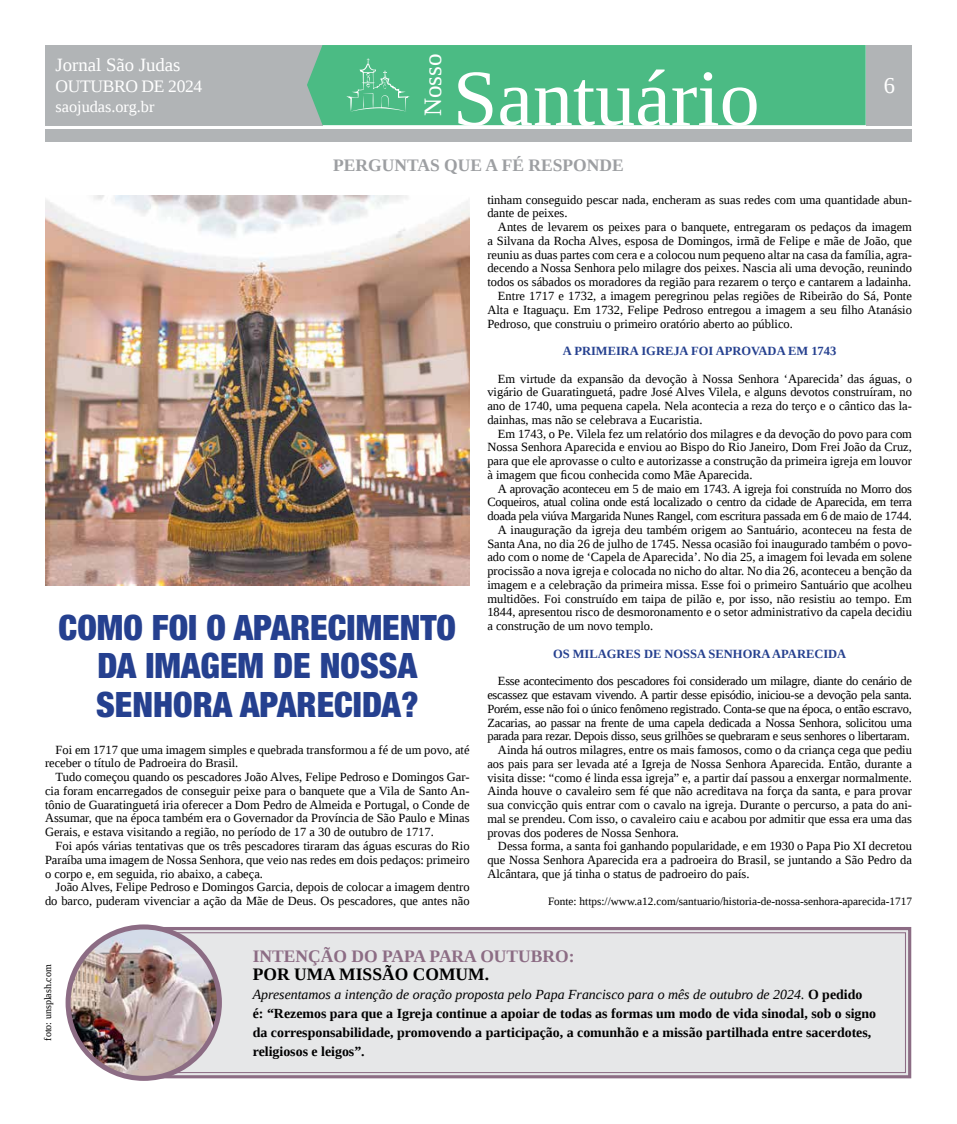
<style>
.page{position:relative;width:957px;height:1124px;background:#fff}
.page>*{position:absolute;margin:0;border:0;box-sizing:border-box;transform-origin:0 0}
.t1{font:80px "Liberation Serif";color:#fff}
.t2{font:900 condensed 35px/38.8px "Helvetica Neue LT Std";color:#25408f;text-align:center}
.t3{font:25px "Liberation Serif";color:#fff}
.t4{font:22.5px "Liberation Serif";color:#fff}
.t5{font:18.75px "Liberation Serif";color:#fff}
.t6{font:700 17.5px "Liberation Serif";color:#8c6c84}
.t7{font:700 17.5px "Liberation Serif";color:#9d9fa2}
.t8{font:700 17.5px "Liberation Serif";color:#000}
.t9{font:17.5px "Liberation Serif";letter-spacing:-.02em;color:#fff}
.t10{font:16.25px "Liberation Serif";color:#fff}
.t11{font:700 13.88px/18.8px "Liberation Serif";color:#000}
.t12{font:12.5px/13.8px "Liberation Serif";color:#000;text-align:justify}
.t13{font:12.5px "Liberation Serif";letter-spacing:-.02em;color:#000}
.t14{font:700 12.5px "Liberation Serif";color:#25408f}
.t15{font:11.25px "Liberation Serif";color:#000}
.t16{font:10px "Liberation Serif";color:#000}
.s1{font-weight:400;font-style:italic}
</style>
<div class="page">
<div style="left:867px;top:45px;width:45px;height:80px;background:#b1b4b6"></div>
<div style="left:45px;top:45px;width:277px;height:80px;background:#b1b4b6"></div>
<div style="left:45px;top:128px;width:867px;height:13px;background:#b1b4b6"></div>
<div style="left:307px;top:45px;width:558px;height:80px;background:#4bbb84"></div>
<svg style="left:346px;top:58px;width:64px;height:54px;background:#59c08e"></svg>
<img style="left:45px;top:195px;width:424px;height:390px">
<svg style="left:159px;top:927px;width:753px;height:152px;background:#e0dfe2"></svg>
<div style="left:138px;top:932px;width:768px;height:140px;border:1px solid #8c6c84"></div>
<img style="left:68px;top:926px;width:151px;height:152px;border-radius:76px">
<div style="left:66px;top:924px;width:156px;height:156px;border:5px solid #8c6c84;border-radius:50%"></div>
<h3 class="t5" style="left:55px;top:53px;width:126px">Jornal São Judas</h3>
<h3 class="t9" style="left:55px;top:75px;width:148px">OUTUBRO DE 2024</h3>
<h3 class="t10" style="left:55px;top:96px;width:100px">saojudas.org.br</h3>
<h3 class="t3" style="left:416px;top:116px;width:64px;rotate:-90deg">Nosso</h3>
<h1 class="t1" style="left:453px;top:47px;width:308px">Santuário</h1>
<h3 class="t7" style="left:333px;top:153px;width:292px">PERGUNTAS QUE A FÉ RESPONDE</h3>
<h3 class="t4" style="left:884px;top:71px;width:13px">6</h3>
<h2 class="t2" style="left:59px;top:607px;width:399px">COMO FOI O APARECIMENTO<br>DA IMAGEM DE NOSSA<br>SENHORA APARECIDA?</h2>
<p class="t12" style="left:45px;top:742px;width:426px;text-indent:11px">Foi em 1717 que uma imagem simples e quebrada transformou a fé de um povo, até receber o título de Padroeira do Brasil.</p>
<p class="t12" style="left:45px;top:770px;width:426px;text-indent:11px">Tudo começou quando os pescadores João Alves, Felipe Pedroso e Domingos Gar&shy;cia foram encarregados de conseguir peixe para o banquete que a Vila de Santo An&shy;tônio de Guaratinguetá iria oferecer a Dom Pedro de Almeida e Portugal, o Conde de Assumar, que na época também era o Governador da Província de São Paulo e Minas Gerais, e estava visitando a região, no período de 17 a 30 de outubro de 1717.</p>
<p class="t12" style="left:45px;top:838px;width:426px;text-indent:11px">Foi após várias tentativas que os três pescadores tiraram das águas escuras do Rio Paraíba uma imagem de Nossa Senhora, que veio nas redes em dois pedaços: primeiro o corpo e, em seguida, rio abaixo, a cabeça.</p>
<p class="t12" style="left:45px;top:880px;width:426px;text-align:right">João Alves, Felipe Pedroso e Domingos Garcia, depois de colocar a imagem dentro do barco, puderam vivenciar a ação da Mãe de Deus. Os pescadores, que antes não</p>
<p class="t12" style="left:487px;top:192px;width:426px">tinham conseguido pescar nada, encheram as suas redes com uma quantidade abun&shy;dante de peixes.</p>
<p class="t12" style="left:498px;top:220px;width:415px">Antes de levarem os peixes para o banquete, entregaram os pedaços da imagem</p>
<p class="t12" style="left:487px;top:234px;width:426px">a Silvana da Rocha Alves, esposa de Domingos, irmã de Felipe e mãe de João, que</p>
<p class="t12" style="left:487px;top:247px;width:426px">reuniu as duas partes com cera e a colocou num pequeno altar na casa da família, agra-</p>
<p class="t12" style="left:487px;top:261px;width:426px">decendo a Nossa Senhora pelo milagre dos peixes. Nascia ali uma devoção, reunindo</p>
<p class="t12" style="left:487px;top:275px;width:425px">todos os sábados os moradores da região para rezarem o terço e cantarem a ladainha.</p>
<p class="t12" style="left:498px;top:289px;width:415px">Entre 1717 e 1732, a imagem peregrinou pelas regiões de Ribeirão do Sá, Ponte</p>
<p class="t12" style="left:487px;top:302px;width:426px">Alta e Itaguaçu. Em 1732, Felipe Pedroso entregou a imagem a seu filho Atanásio</p>
<p class="t12" style="left:487px;top:316px;width:307px">Pedroso, que construiu o primeiro oratório aberto ao público.</p>
<p class="t14" style="left:563px;top:342px;width:275px">A PRIMEIRA IGREJA FOI APROVADA EM 1743</p>
<p class="t12" style="left:487px;top:371px;width:426px;text-indent:11px">Em virtude da expansão da devoção à Nossa Senhora ‘Aparecida’ das águas, o vigário de Guaratinguetá, padre José Alves Vilela, e alguns devotos construíram, no ano de 1740, uma pequena capela. Nela acontecia a reza do terço e o cântico das la&shy;dainhas, mas não se celebrava a Eucaristia.</p>
<p class="t12" style="left:487px;top:426px;width:426px;text-indent:11px">Em 1743, o Pe. Vilela fez um relatório dos milagres e da devoção do povo para com Nossa Senhora Aparecida e enviou ao Bispo do Rio Janeiro, Dom Frei João da Cruz, para que ele aprovasse o culto e autorizasse a construção da primeira igreja em louvor à imagem que ficou conhecida como Mãe Aparecida.</p>
<p class="t13" style="left:498px;top:480px;width:415px">A aprovação aconteceu em 5 de maio em 1743. A igreja foi construída no Morro dos</p>
<p class="t13" style="left:487px;top:494px;width:426px">Coqueiros, atual colina onde está localizado o centro da cidade de Aparecida, em terra</p>
<p class="t13" style="left:487px;top:508px;width:426px">doada pela viúva Margarida Nunes Rangel, com escritura passada em 6 de maio de 1744.</p>
<p class="t12" style="left:498px;top:522px;width:415px">A inauguração da igreja deu também origem ao Santuário, aconteceu na festa de</p>
<p class="t12" style="left:487px;top:536px;width:426px">Santa Ana, no dia 26 de julho de 1745. Nessa ocasião foi inaugurado também o povo-</p>
<p class="t12" style="left:487px;top:550px;width:426px">ado com o nome de ‘Capela de Aparecida’. No dia 25, a imagem foi levada em solene</p>
<p class="t12" style="left:487px;top:564px;width:426px">procissão a nova igreja e colocada no nicho do altar. No dia 26, aconteceu a benção da</p>
<p class="t12" style="left:487px;top:577px;width:426px">imagem e a celebração da primeira missa. Esse foi o primeiro Santuário que acolheu</p>
<p class="t12" style="left:487px;top:591px;width:426px">multidões. Foi construído em taipa de pilão e, por isso, não resistiu ao tempo. Em</p>
<p class="t12" style="left:487px;top:605px;width:426px">1844, apresentou risco de desmoronamento e o setor administrativo da capela decidiu</p>
<p class="t12" style="left:487px;top:619px;width:167px">a construção de um novo templo.</p>
<p class="t14" style="left:553px;top:645px;width:295px">OS MILAGRES DE NOSSA SENHORA APARECIDA</p>
<p class="t13" style="left:498px;top:673px;width:415px">Esse acontecimento dos pescadores foi considerado um milagre, diante do cenário de</p>
<p class="t13" style="left:487px;top:686px;width:426px">escassez que estavam vivendo. A partir desse episódio, iniciou-se a devoção pela santa.</p>
<p class="t13" style="left:487px;top:700px;width:426px">Porém, esse não foi o único fenômeno registrado. Conta-se que na época, o então escravo,</p>
<p class="t13" style="left:487px;top:714px;width:426px">Zacarias, ao passar na frente de uma capela dedicada a Nossa Senhora, solicitou uma</p>
<p class="t13" style="left:487px;top:728px;width:424px">parada para rezar. Depois disso, seus grilhões se quebraram e seus senhores o libertaram.</p>
<p class="t12" style="left:498px;top:742px;width:415px">Ainda há outros milagres, entre os mais famosos, como o da criança cega que pediu</p>
<p class="t12" style="left:487px;top:756px;width:426px">aos pais para ser levada até a Igreja de Nossa Senhora Aparecida. Então, durante a</p>
<p class="t12" style="left:487px;top:770px;width:426px">visita disse: “como é linda essa igreja” e, a partir daí passou a enxergar normalmente.</p>
<p class="t12" style="left:487px;top:784px;width:426px">Ainda houve o cavaleiro sem fé que não acreditava na força da santa, e para provar</p>
<p class="t12" style="left:487px;top:797px;width:426px">sua convicção quis entrar com o cavalo na igreja. Durante o percurso, a pata do ani-</p>
<p class="t12" style="left:487px;top:811px;width:426px">mal se prendeu. Com isso, o cavaleiro caiu e acabou por admitir que essa era uma das</p>
<p class="t12" style="left:487px;top:825px;width:193px">provas dos poderes de Nossa Senhora.</p>
<p class="t12" style="left:498px;top:839px;width:415px">Dessa forma, a santa foi ganhando popularidade, e em 1930 o Papa Pio XI decretou</p>
<p class="t12" style="left:487px;top:852px;width:426px">que Nossa Senhora Aparecida era a padroeira do Brasil, se juntando a São Pedro da</p>
<p class="t12" style="left:487px;top:866px;width:264px">Alcântara, que já tinha o status de padroeiro do país.</p>
<p class="t15" style="left:548px;top:894px;width:365px">Fonte: https://www.a12.com/santuario/historia-de-nossa-senhora-aparecida-1717</p>
<p class="t16" style="left:41px;top:1040px;width:78px;rotate:-90deg">foto: unsplash.com</p>
<h3 class="t6" style="left:253px;top:943px;width:323px">INTENÇÃO DO PAPA PARA OUTUBRO:</h3>
<h3 class="t8" style="left:253px;top:962px;width:238px">POR UMA MISSÃO COMUM.</h3>
<p class="t11" style="left:253px;top:984px;width:625px"><span class="s1">Apresentamos a intenção de oração proposta pelo Papa Francisco para o mês de outubro de 2024.</span> O pedido é: “Rezemos para que a Igreja continue a apoiar de todas as formas um modo de vida sinodal, sob o signo da corresponsabilidade, promovendo a participação, a comunhão e a missão partilhada entre sacerdotes, religiosos e leigos”.</p>
</div>
